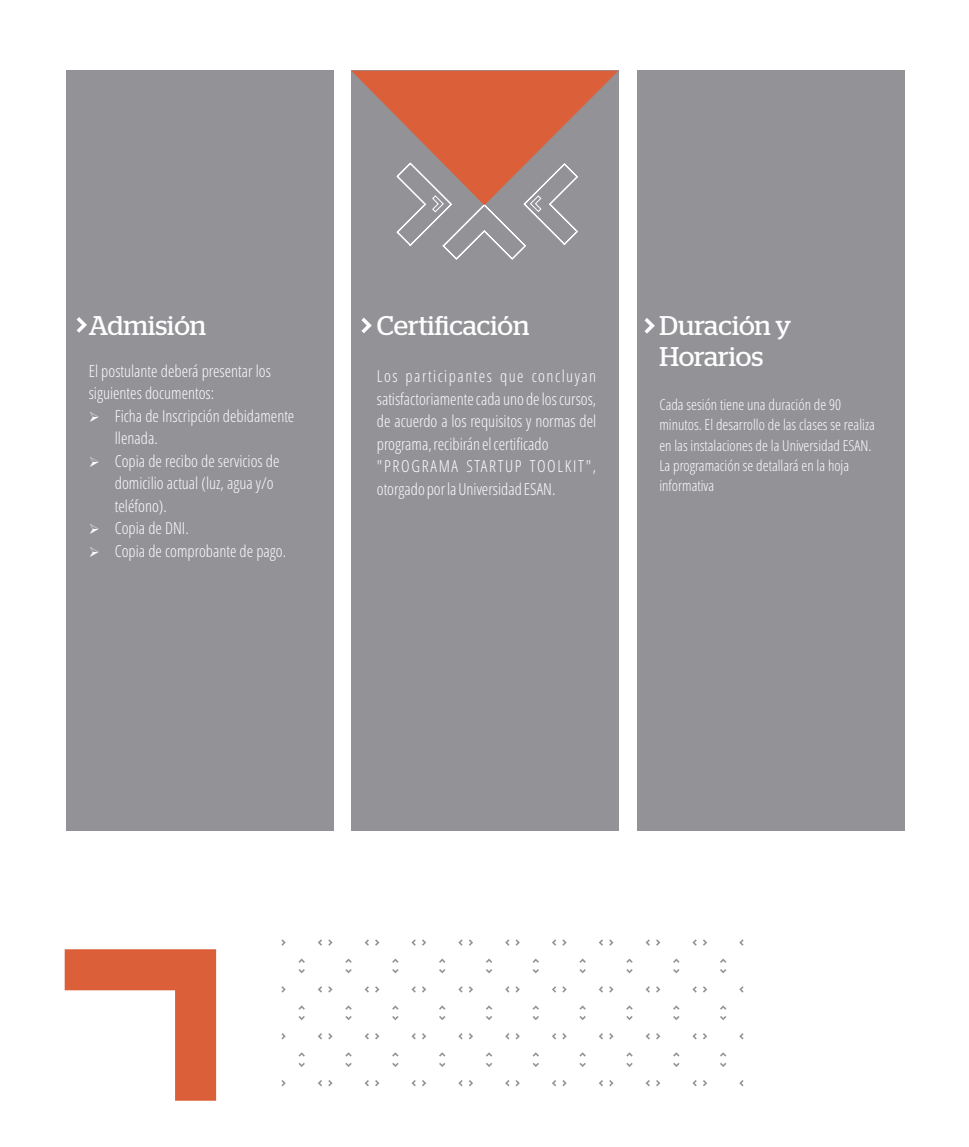
<style>
.page{position:relative;width:969px;height:1147px;background:#fff}
.page>*{position:absolute;margin:0;border:0;box-sizing:border-box;transform-origin:0 0}
.t1{font:27px/30.8px "Stag";letter-spacing:-.005em;color:#fefefe}
.t2{font:300 condensed 16.5px/22.5px "Open Sans";color:#fefefe}
.t3{font:300 condensed 15px/20.4px "Open Sans";color:#fefefe}
</style>
<div class="page">
<div style="left:66px;top:71px;width:267px;height:759px;background:#939297"></div>
<div style="left:351px;top:71px;width:267px;height:759px;background:#939297"></div>
<div style="left:637px;top:71px;width:267px;height:759px;background:#939297"></div>
<svg style="left:351px;top:71px;width:267px;height:188px"></svg>
<svg style="left:361px;top:317px;width:11px;height:16px"></svg>
<svg style="left:77px;top:317px;width:10px;height:16px"></svg>
<svg style="left:644px;top:318px;width:11px;height:15px"></svg>
<svg style="left:65px;top:949px;width:151px;height:151px"></svg>
<svg style="left:703px;top:1080px;width:4px;height:5px"></svg>
<svg style="left:739px;top:1080px;width:4px;height:5px"></svg>
<svg style="left:720px;top:1063px;width:6px;height:3px"></svg>
<svg style="left:656px;top:1080px;width:4px;height:5px"></svg>
<svg style="left:692px;top:1080px;width:4px;height:5px"></svg>
<svg style="left:673px;top:1063px;width:6px;height:3px"></svg>
<svg style="left:609px;top:1080px;width:4px;height:5px"></svg>
<svg style="left:645px;top:1080px;width:5px;height:5px"></svg>
<svg style="left:626px;top:1063px;width:6px;height:3px"></svg>
<svg style="left:562px;top:1080px;width:4px;height:5px"></svg>
<svg style="left:599px;top:1080px;width:4px;height:5px"></svg>
<svg style="left:579px;top:1063px;width:7px;height:3px"></svg>
<svg style="left:515px;top:1080px;width:5px;height:5px"></svg>
<svg style="left:552px;top:1080px;width:4px;height:5px"></svg>
<svg style="left:532px;top:1063px;width:7px;height:3px"></svg>
<svg style="left:703px;top:1033px;width:4px;height:6px"></svg>
<svg style="left:739px;top:1033px;width:4px;height:6px"></svg>
<svg style="left:720px;top:1016px;width:6px;height:3px"></svg>
<svg style="left:720px;top:1052px;width:6px;height:4px"></svg>
<svg style="left:656px;top:1033px;width:4px;height:6px"></svg>
<svg style="left:692px;top:1033px;width:4px;height:6px"></svg>
<svg style="left:673px;top:1016px;width:6px;height:3px"></svg>
<svg style="left:673px;top:1052px;width:6px;height:4px"></svg>
<svg style="left:609px;top:1033px;width:4px;height:6px"></svg>
<svg style="left:645px;top:1033px;width:5px;height:6px"></svg>
<svg style="left:626px;top:1016px;width:6px;height:3px"></svg>
<svg style="left:626px;top:1052px;width:6px;height:4px"></svg>
<svg style="left:562px;top:1033px;width:4px;height:6px"></svg>
<svg style="left:599px;top:1033px;width:4px;height:6px"></svg>
<svg style="left:579px;top:1016px;width:7px;height:3px"></svg>
<svg style="left:579px;top:1052px;width:7px;height:4px"></svg>
<svg style="left:515px;top:1033px;width:5px;height:6px"></svg>
<svg style="left:552px;top:1033px;width:4px;height:6px"></svg>
<svg style="left:532px;top:1016px;width:7px;height:3px"></svg>
<svg style="left:532px;top:1052px;width:7px;height:4px"></svg>
<svg style="left:703px;top:986px;width:4px;height:6px"></svg>
<svg style="left:739px;top:986px;width:4px;height:6px"></svg>
<svg style="left:720px;top:969px;width:6px;height:4px"></svg>
<svg style="left:720px;top:1005px;width:6px;height:4px"></svg>
<svg style="left:656px;top:986px;width:4px;height:6px"></svg>
<svg style="left:692px;top:986px;width:4px;height:6px"></svg>
<svg style="left:673px;top:969px;width:6px;height:4px"></svg>
<svg style="left:673px;top:1005px;width:6px;height:4px"></svg>
<svg style="left:609px;top:986px;width:4px;height:6px"></svg>
<svg style="left:645px;top:986px;width:5px;height:6px"></svg>
<svg style="left:626px;top:969px;width:6px;height:4px"></svg>
<svg style="left:626px;top:1005px;width:6px;height:4px"></svg>
<svg style="left:562px;top:986px;width:4px;height:6px"></svg>
<svg style="left:599px;top:986px;width:4px;height:6px"></svg>
<svg style="left:579px;top:969px;width:7px;height:4px"></svg>
<svg style="left:579px;top:1005px;width:7px;height:4px"></svg>
<svg style="left:515px;top:986px;width:5px;height:6px"></svg>
<svg style="left:552px;top:986px;width:4px;height:6px"></svg>
<svg style="left:532px;top:969px;width:7px;height:4px"></svg>
<svg style="left:532px;top:1005px;width:7px;height:4px"></svg>
<svg style="left:703px;top:939px;width:4px;height:6px"></svg>
<svg style="left:739px;top:939px;width:4px;height:6px"></svg>
<svg style="left:720px;top:958px;width:6px;height:4px"></svg>
<svg style="left:656px;top:939px;width:4px;height:6px"></svg>
<svg style="left:692px;top:939px;width:4px;height:6px"></svg>
<svg style="left:673px;top:958px;width:6px;height:4px"></svg>
<svg style="left:609px;top:939px;width:4px;height:6px"></svg>
<svg style="left:645px;top:939px;width:5px;height:6px"></svg>
<svg style="left:626px;top:958px;width:6px;height:4px"></svg>
<svg style="left:562px;top:939px;width:4px;height:6px"></svg>
<svg style="left:599px;top:939px;width:4px;height:6px"></svg>
<svg style="left:579px;top:958px;width:7px;height:4px"></svg>
<svg style="left:515px;top:939px;width:5px;height:6px"></svg>
<svg style="left:552px;top:939px;width:4px;height:6px"></svg>
<svg style="left:532px;top:958px;width:7px;height:4px"></svg>
<svg style="left:469px;top:1080px;width:4px;height:5px"></svg>
<svg style="left:505px;top:1080px;width:4px;height:5px"></svg>
<svg style="left:486px;top:1063px;width:6px;height:3px"></svg>
<svg style="left:422px;top:1080px;width:4px;height:5px"></svg>
<svg style="left:458px;top:1080px;width:4px;height:5px"></svg>
<svg style="left:439px;top:1063px;width:6px;height:3px"></svg>
<svg style="left:375px;top:1080px;width:4px;height:5px"></svg>
<svg style="left:411px;top:1080px;width:5px;height:5px"></svg>
<svg style="left:392px;top:1063px;width:6px;height:3px"></svg>
<svg style="left:328px;top:1080px;width:4px;height:5px"></svg>
<svg style="left:364px;top:1080px;width:5px;height:5px"></svg>
<svg style="left:345px;top:1063px;width:7px;height:3px"></svg>
<svg style="left:281px;top:1080px;width:5px;height:5px"></svg>
<svg style="left:318px;top:1080px;width:4px;height:5px"></svg>
<svg style="left:298px;top:1063px;width:7px;height:3px"></svg>
<svg style="left:469px;top:1033px;width:4px;height:6px"></svg>
<svg style="left:505px;top:1033px;width:4px;height:6px"></svg>
<svg style="left:486px;top:1016px;width:6px;height:3px"></svg>
<svg style="left:486px;top:1052px;width:6px;height:4px"></svg>
<svg style="left:422px;top:1033px;width:4px;height:6px"></svg>
<svg style="left:458px;top:1033px;width:4px;height:6px"></svg>
<svg style="left:439px;top:1016px;width:6px;height:3px"></svg>
<svg style="left:439px;top:1052px;width:6px;height:4px"></svg>
<svg style="left:375px;top:1033px;width:4px;height:6px"></svg>
<svg style="left:411px;top:1033px;width:5px;height:6px"></svg>
<svg style="left:392px;top:1016px;width:6px;height:3px"></svg>
<svg style="left:392px;top:1052px;width:6px;height:4px"></svg>
<svg style="left:328px;top:1033px;width:4px;height:6px"></svg>
<svg style="left:364px;top:1033px;width:5px;height:6px"></svg>
<svg style="left:345px;top:1016px;width:7px;height:3px"></svg>
<svg style="left:345px;top:1052px;width:7px;height:4px"></svg>
<svg style="left:281px;top:1033px;width:5px;height:6px"></svg>
<svg style="left:318px;top:1033px;width:4px;height:6px"></svg>
<svg style="left:298px;top:1016px;width:7px;height:3px"></svg>
<svg style="left:298px;top:1052px;width:7px;height:4px"></svg>
<svg style="left:469px;top:986px;width:4px;height:6px"></svg>
<svg style="left:505px;top:986px;width:4px;height:6px"></svg>
<svg style="left:486px;top:969px;width:6px;height:4px"></svg>
<svg style="left:486px;top:1005px;width:6px;height:4px"></svg>
<svg style="left:422px;top:986px;width:4px;height:6px"></svg>
<svg style="left:458px;top:986px;width:4px;height:6px"></svg>
<svg style="left:439px;top:969px;width:6px;height:4px"></svg>
<svg style="left:439px;top:1005px;width:6px;height:4px"></svg>
<svg style="left:375px;top:986px;width:4px;height:6px"></svg>
<svg style="left:411px;top:986px;width:5px;height:6px"></svg>
<svg style="left:392px;top:969px;width:6px;height:4px"></svg>
<svg style="left:392px;top:1005px;width:6px;height:4px"></svg>
<svg style="left:328px;top:986px;width:4px;height:6px"></svg>
<svg style="left:364px;top:986px;width:5px;height:6px"></svg>
<svg style="left:345px;top:969px;width:7px;height:4px"></svg>
<svg style="left:345px;top:1005px;width:7px;height:4px"></svg>
<svg style="left:281px;top:986px;width:5px;height:6px"></svg>
<svg style="left:318px;top:986px;width:4px;height:6px"></svg>
<svg style="left:298px;top:969px;width:7px;height:4px"></svg>
<svg style="left:298px;top:1005px;width:7px;height:4px"></svg>
<svg style="left:469px;top:939px;width:4px;height:6px"></svg>
<svg style="left:505px;top:939px;width:4px;height:6px"></svg>
<svg style="left:486px;top:958px;width:6px;height:4px"></svg>
<svg style="left:422px;top:939px;width:4px;height:6px"></svg>
<svg style="left:458px;top:939px;width:4px;height:6px"></svg>
<svg style="left:439px;top:958px;width:6px;height:4px"></svg>
<svg style="left:375px;top:939px;width:4px;height:6px"></svg>
<svg style="left:411px;top:939px;width:5px;height:6px"></svg>
<svg style="left:392px;top:958px;width:6px;height:4px"></svg>
<svg style="left:328px;top:939px;width:4px;height:6px"></svg>
<svg style="left:364px;top:939px;width:5px;height:6px"></svg>
<svg style="left:345px;top:958px;width:7px;height:4px"></svg>
<svg style="left:281px;top:939px;width:5px;height:6px"></svg>
<svg style="left:318px;top:939px;width:4px;height:6px"></svg>
<svg style="left:298px;top:958px;width:7px;height:4px"></svg>
<h1 class="t1" style="left:89px;top:311px;width:119px">Admisión</h1>
<p class="t2" style="left:89px;top:361px;width:184px">El postulante deberá presentar los siguientes documentos:</p>
<p class="t2" style="left:115px;top:406px;width:181px;text-indent:-26px">➢ Ficha de Inscripción debidamente llenada.</p>
<p class="t2" style="left:115px;top:451px;width:166px;text-indent:-26px">➢ Copia de recibo de servicios de domicilio actual (luz, agua y/o teléfono).</p>
<p class="t2" style="left:89px;top:518px;width:101px">➢ Copia de DNI.</p>
<p class="t2" style="left:89px;top:541px;width:199px">➢ Copia de comprobante de pago.</p>
<h1 class="t1" style="left:377px;top:311px;width:154px">Certificación</h1>
<p class="t2" style="left:377px;top:366px;width:221px">Los participantes que concluyan satisfactoriamente cada uno de los cursos, de acuerdo a los requisitos y normas del programa, recibirán el certificado "PROGRAMA STARTUP TOOLKIT", otorgado por la Universidad ESAN.</p>
<h1 class="t1" style="left:659px;top:311px;width:133px">Duración y<br>Horarios</h1>
<p class="t3" style="left:659px;top:395px;width:217px">Cada sesión tiene una duración de 90 minutos. El desarrollo de las clases se realiza en las instalaciones de la Universidad ESAN.<br>La programación se detallará en la hoja informativa</p>
</div>
